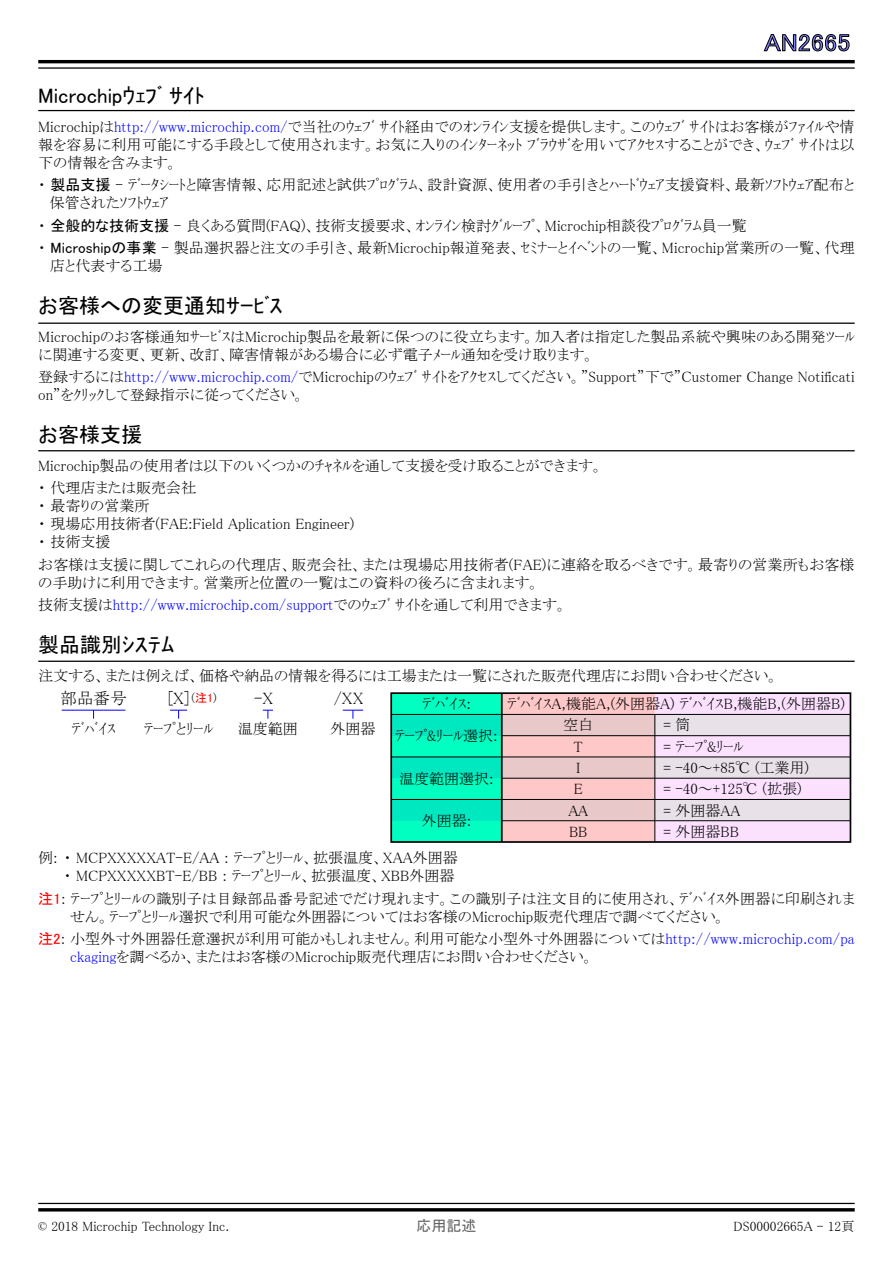
<style>
.page{position:relative;width:893px;height:1263px;background:#fff}
.page>*{position:absolute;margin:0;border:0;box-sizing:border-box;transform-origin:0 0}
.t1{font:24px "MS P Gothic";color:#8080ff;scale:1.1 1}
.t2{font:21px "MS P Gothic";color:#000}
.t3{font:16.5px "MS P Mincho";color:#000}
.t4{font:15px/18px "MS P Mincho";color:#000}
.t5{font:15px "MS P Mincho";color:#00f}
.t6{font:15px "MS P Gothic";color:#646464}
.t7{font:13.5px "MS P Mincho";color:#000}
.t8{font:12px "MS P Mincho";color:#000}
.s1{color:#00f}
.s2{font-family:"MS P Gothic"}
.s3{color:#000}
.s4{font-family:"MS P Gothic";color:#f00}
</style>
<div class="page">
<svg style="left:764px;top:34px;width:85px;height:17px"></svg>
<hr style="left:38px;top:60px;width:817px;height:3px;background:#000">
<hr style="left:38px;top:67px;width:817px;height:2px;background:#000">
<hr style="left:38px;top:1203px;width:817px;height:1px;background:#000">
<hr style="left:38px;top:1208px;width:817px;height:3px;background:#000">
<hr style="left:38px;top:110px;width:817px;height:1px;background:#000">
<hr style="left:38px;top:323px;width:817px;height:1px;background:#000">
<hr style="left:38px;top:450px;width:817px;height:1px;background:#000">
<hr style="left:38px;top:661px;width:817px;height:1px;background:#000">
<hr style="left:62px;top:710px;width:63px;height:1px;background:#00f">
<svg style="left:170px;top:710px;width:17px;height:9px"></svg>
<svg style="left:263px;top:710px;width:10px;height:9px"></svg>
<svg style="left:343px;top:710px;width:20px;height:9px"></svg>
<div style="left:502px;top:693px;width:153px;height:149px;background:#ffc8c8"></div>
<div style="left:391px;top:693px;width:111px;height:149px;background:#00ffc0"></div>
<div style="left:655px;top:693px;width:195px;height:149px;background:#fce1ff"></div>
<div style="left:502px;top:714px;width:153px;height:22px;background:#e8c8c8"></div>
<div style="left:391px;top:714px;width:111px;height:22px;background:#00e8c0"></div>
<div style="left:655px;top:714px;width:195px;height:22px;background:#e8e1e8"></div>
<div style="left:502px;top:757px;width:153px;height:21px;background:#e8c8c8"></div>
<div style="left:391px;top:757px;width:111px;height:21px;background:#00e8c0"></div>
<div style="left:655px;top:757px;width:195px;height:21px;background:#e8e1e8"></div>
<div style="left:502px;top:799px;width:153px;height:22px;background:#e8c8c8"></div>
<div style="left:391px;top:799px;width:111px;height:22px;background:#00e8c0"></div>
<div style="left:655px;top:799px;width:195px;height:22px;background:#e8e1e8"></div>
<div style="left:390px;top:692px;width:461px;height:151px;border:2px solid #000"></div>
<hr style="left:501px;top:693px;width:2px;height:149px;background:#000">
<hr style="left:654px;top:714px;width:1px;height:128px;background:#000">
<hr style="left:391px;top:714px;width:459px;height:1px;background:#000">
<hr style="left:502px;top:735px;width:348px;height:1px;background:#000">
<hr style="left:391px;top:756px;width:459px;height:1px;background:#000">
<hr style="left:502px;top:778px;width:348px;height:1px;background:#000">
<hr style="left:391px;top:799px;width:459px;height:1px;background:#000">
<hr style="left:502px;top:820px;width:348px;height:1px;background:#000">
<h1 class="t1" style="left:764px;top:30px;width:80px">AN2665</h1>
<h2 class="t2" style="left:38px;top:85px;width:168px">Microchipｳｪﾌﾞ ｻｲﾄ</h2>
<p class="t4" style="left:38px;top:117px;width:818px;text-align:justify">Microchipは<span class="s1">http://www.microchip.com/</span>で当社のｳｪﾌﾞ ｻｲﾄ経由でのｵﾝﾗｲﾝ支援を提供します。このｳｪﾌﾞ ｻｲﾄはお客様がﾌｧｲﾙや情報を容易に利用可能にする手段として使用されます。お気に入りのｲﾝﾀｰﾈｯﾄ ﾌﾞﾗｳｻﾞを用いてｱｸｾｽすることができ、ｳｪﾌﾞ ｻｲﾄは以下の情報を含みます。</p>
<p class="t4" style="left:50px;top:176px;width:806px;text-indent:-12px">・ <span class="s2">製品支援</span> - ﾃﾞｰﾀｼｰﾄと障害情報、応用記述と試供ﾌﾟﾛｸﾞﾗﾑ、設計資源、使用者の手引きとﾊｰﾄﾞｳｪｱ支援資料、最新ｿﾌﾄｳｪｱ配布と保管されたｿﾌﾄｳｪｱ</p>
<p class="t4" style="left:38px;top:214px;width:818px;line-height:22.5px">・ <span class="s2">全般的な技術支援</span> - 良くある質問(FAQ)、技術支援要求、ｵﾝﾗｲﾝ検討ｸﾞﾙｰﾌﾟ、Microchip相談役ﾌﾟﾛｸﾞﾗﾑ員一覧<br>・ <span class="s2">Microshipの事業</span> - 製品選択器と注文の手引き、最新Microchip報道発表、ｾﾐﾅｰとｲﾍﾞﾝﾄの一覧、Microchip営業所の一覧、代理</p>
<p class="t4" style="left:50px;top:257px;width:114px">店と代表する工場</p>
<h2 class="t2" style="left:38px;top:295px;width:246px">お客様への変更通知ｻｰﾋﾞｽ</h2>
<p class="t4" style="left:38px;top:327px;width:818px">Microchipのお客様通知ｻｰﾋﾞｽはMicrochip製品を最新に保つのに役立ちます。加入者は指定した製品系統や興味のある開発ﾂｰﾙに関連する変更、更新、改訂、障害情報がある場合に必ず電子ﾒｰﾙ通知を受け取ります。</p>
<p class="t4" style="left:38px;top:368px;width:818px">登録するには<span class="s1">http://www.microchip.com/</span>でMicrochipのｳｪﾌﾞ ｻｲﾄをｱｸｾｽしてください。”Support”下で”Customer Change Notificati on”をｸﾘｯｸして登録指示に従ってください。</p>
<h2 class="t2" style="left:38px;top:424px;width:105px">お客様支援</h2>
<p class="t4" style="left:38px;top:454px;width:566px;line-height:22.5px">Microchip製品の使用者は以下のいくつかのﾁｬﾈﾙを通して支援を受け取ることができます。・ 代理店または販売会社</p>
<p class="t4" style="left:38px;top:497px;width:318px">・ 最寄りの営業所<br>・ 現場応用技術者(FAE:Field Aplication Engineer)・ 技術支援</p>
<p class="t4" style="left:38px;top:555px;width:818px">お客様は支援に関してこれらの代理店、販売会社、または現場応用技術者(FAE)に連絡を取るべきです。最寄りの営業所もお客様の手助けに利用できます。営業所と位置の一覧はこの資料の後ろに含まれます。</p>
<p class="t5" style="left:38px;top:597px;width:530px"><span class="s3">技術支援は</span>http://www.microchip.com/support<span class="s3">でのｳｪﾌﾞ ｻｲﾄを通して利用できます。</span></p>
<h2 class="t2" style="left:38px;top:634px;width:138px">製品識別ｼｽﾃﾑ</h2>
<p class="t4" style="left:38px;top:666px;width:742px">注文する、または例えば、価格や納品の情報を得るには工場または一覧にされた販売代理店にお問い合わせください。</p>
<p class="t3" style="left:61px;top:690px;width:68px">部品番号</p>
<p class="t4" style="left:71px;top:719px;width:46px">ﾃﾞﾊﾞｲｽ</p>
<p class="t3" style="left:168px;top:690px;width:23px">[X]</p>
<p class="t3" style="left:254px;top:690px;width:21px">-X</p>
<p class="t3" style="left:334px;top:690px;width:31px">/XX</p>
<p class="t4" style="left:144px;top:719px;width:71px">ﾃｰﾌﾟとﾘｰﾙ</p>
<p class="t4" style="left:238px;top:719px;width:61px">温度範囲</p>
<p class="t4" style="left:330px;top:719px;width:47px">外囲器</p>
<p class="t8" style="left:191px;top:691px;width:27px">(<span class="s4">注1</span>)</p>
<p class="t4" style="left:422px;top:695px;width:50px">ﾃﾞﾊﾞｲｽ:</p>
<p class="t4" style="left:563px;top:693px;width:283px;line-height:21.3px;text-indent:-56px">ﾃﾞﾊﾞｲｽA,機能A,(外囲器A) ﾃﾞﾊﾞｲｽB,機能B,(外囲器B)空白</p>
<p class="t4" style="left:663px;top:716px;width:29px">= 筒</p>
<p class="t4" style="left:395px;top:727px;width:104px">ﾃｰﾌﾟ&amp;ﾘｰﾙ選択:</p>
<p class="t4" style="left:574px;top:737px;width:11px">T</p>
<p class="t4" style="left:663px;top:737px;width:82px">= ﾃｰﾌﾟ&amp;ﾘｰﾙ</p>
<p class="t4" style="left:576px;top:758px;width:6px">I</p>
<p class="t4" style="left:663px;top:758px;width:147px">= -40～+85℃ (工業用)</p>
<p class="t4" style="left:399px;top:769px;width:96px">温度範囲選択:</p>
<p class="t4" style="left:574px;top:780px;width:10px">E</p>
<p class="t4" style="left:663px;top:780px;width:140px">= -40～+125℃ (拡張)</p>
<p class="t4" style="left:568px;top:801px;width:21px">AA</p>
<p class="t4" style="left:663px;top:801px;width:78px">= 外囲器AA</p>
<p class="t4" style="left:422px;top:812px;width:51px">外囲器:</p>
<p class="t4" style="left:569px;top:822px;width:20px">BB</p>
<p class="t4" style="left:663px;top:822px;width:77px">= 外囲器BB</p>
<p class="t4" style="left:38px;top:849px;width:421px;text-align:right">例: ・ MCPXXXXXAT-E/AA : ﾃｰﾌﾟとﾘｰﾙ、拡張温度、XAA外囲器・ MCPXXXXXBT-E/BB : ﾃｰﾌﾟとﾘｰﾙ、拡張温度、XBB外囲器</p>
<p class="t4" style="left:70px;top:889px;width:786px;text-indent:-32px"><span class="s4">注1</span>: ﾃｰﾌﾟとﾘｰﾙの識別子は目録部品番号記述でだけ現れます。この識別子は注文目的に使用され、ﾃﾞﾊﾞｲｽ外囲器に印刷されません。ﾃｰﾌﾟとﾘｰﾙ選択で利用可能な外囲器についてはお客様のMicrochip販売代理店で調べてください。</p>
<p class="t4" style="left:70px;top:930px;width:786px;text-indent:-32px"><span class="s4">注2</span>: 小型外寸外囲器任意選択が利用可能かもしれません。利用可能な小型外寸外囲器については<span class="s1">http://www.microchip.com/pa ckaging</span>を調べるか、またはお客様のMicrochip販売代理店にお問い合わせください。</p>
<p class="t7" style="left:38px;top:1219px;width:193px">© 2018 Microchip Technology Inc.</p>
<p class="t6" style="left:416px;top:1218px;width:61px">応用記述</p>
<p class="t7" style="left:734px;top:1219px;width:123px">DS00002665A - 12頁</p>
</div>
